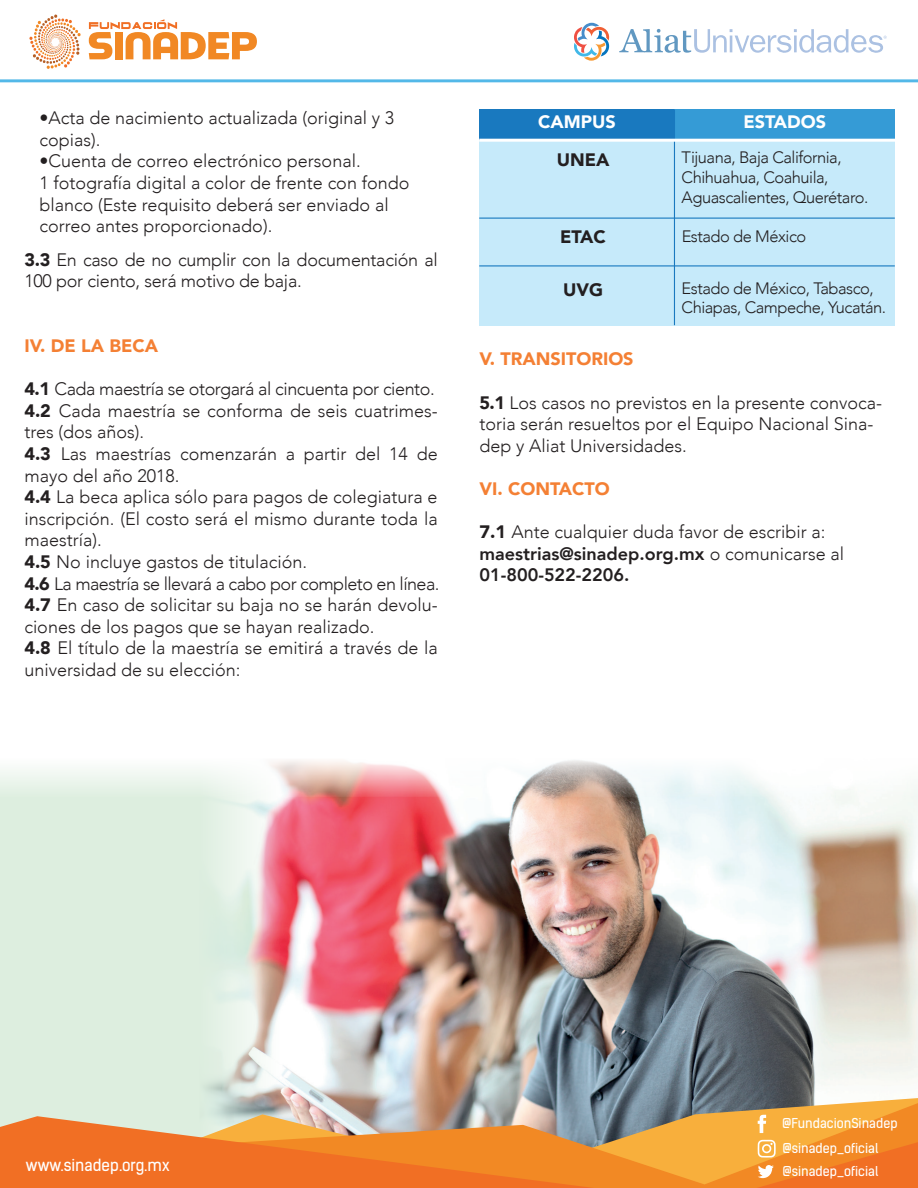
<style>
.page{position:relative;width:918px;height:1188px;background:#fff}
.page>*{position:absolute;margin:0;border:0;box-sizing:border-box;transform-origin:0 0}
.t1{font:300 18px/21.6px "Avenir";color:#231f20}
.t2{font:900 18px "Avenir";color:#f48034}
.t3{font:900 18px "Avenir";color:#fff}
.t4{font:900 18px "Avenir";color:#231f20}
.t5{font:300 16.5px/19.8px "Avenir";letter-spacing:-.03em;color:#231f20}
.t6{font:15.75px "Kelson Sans";color:#fff}
.t7{font:12.9px/24.8px "Kelson Sans";color:#fff}
.s1{font-weight:900}
.s2{font-weight:800}
</style>
<div class="page">
<img style="left:280px;top:797px;width:638px;height:301px">
<svg style="left:153px;top:797px;width:127px;height:301px;background:#e0e4da"></svg>
<div style="left:0;top:758px;width:153px;height:430px;background:#ddeedf"></div>
<svg style="left:0;top:758px;width:918px;height:39px"></svg>
<hr style="left:0;top:79px;width:918px;height:3px;background:#53b8e8">
<svg style="left:619px;top:29px;width:268px;height:24px"></svg>
<svg style="left:574px;top:23px;width:35px;height:38px"></svg>
<svg style="left:89px;top:19px;width:168px;height:40px"></svg>
<svg style="left:29px;top:14px;width:52px;height:55px"></svg>
<svg style="left:153px;top:1098px;width:765px;height:2px;background:#a6a7a5"></svg>
<img style="left:153px;top:1100px;width:765px;height:16px">
<svg style="left:0;top:1116px;width:918px;height:72px;background:#ea8b3c"></svg>
<svg style="left:758px;top:1115px;width:8px;height:18px"></svg>
<svg style="left:758px;top:1140px;width:18px;height:18px"></svg>
<svg style="left:758px;top:1165px;width:16px;height:13px"></svg>
<div style="left:479px;top:140px;width:416px;height:185px;background:#c6eafa"></div>
<div style="left:479px;top:109px;width:195px;height:31px;background:#1979bf"></div>
<div style="left:674px;top:109px;width:221px;height:31px;background:#359bd6"></div>
<hr style="left:479px;top:218px;width:416px;height:1px;background:#1979bf">
<hr style="left:674px;top:109px;width:1px;height:216px;background:#1979bf">
<hr style="left:479px;top:265px;width:416px;height:1px;background:#1979bf">
<hr style="left:479px;top:139px;width:419px;height:3px;background:#fff">
<p class="t1" style="left:39px;top:107px;width:356px">•Acta de nacimiento actualizada (original y 3 copias).</p>
<p class="t1" style="left:39px;top:150px;width:371px">•Cuenta de correo electrónico personal.<br>1 fotografía digital a color de frente con fondo blanco (Este requisito deberá ser enviado al correo antes proporcionado).</p>
<p class="t1" style="left:24px;top:249px;width:415px"><span class="s1">3.3</span> En caso de no cumplir con la documentación al<br>100 por ciento, será motivo de baja.</p>
<p class="t2" style="left:24px;top:330px;width:135px">IV. DE LA BECA</p>
<p class="t1" style="left:24px;top:378px;width:417px"><span class="s1">4.1</span> Cada maestría se otorgará al cincuenta por ciento.<br><span class="s1">4.2</span> Cada maestría se conforma de seis cuatrimes&shy;tres (dos años).<br><span class="s1">4.3</span> Las maestrías comenzarán a partir del 14 de mayo del año 2018.<br><span class="s1">4.4</span> La beca aplica sólo para pagos de colegiatura e inscripción. (El costo será el mismo durante toda la maestría).<br><span class="s1">4.5</span> No incluye gastos de titulación.<br><span class="s1">4.6</span> La maestría se llevará a cabo por completo en línea.<br><span class="s1">4.7</span> En caso de solicitar su baja no se harán devolu&shy;ciones de los pagos que se hayan realizado.<br><span class="s1">4.8</span> El título de la maestría se emitirá a través de la universidad de su elección:</p>
<p class="t3" style="left:538px;top:107px;width:79px">CAMPUS</p>
<p class="t3" style="left:744px;top:107px;width:84px">ESTADOS</p>
<p class="t5" style="left:682px;top:148px;width:188px">Tijuana, Baja California,<br>Chihuahua, Coahuila,<br>Aguascalientes, Querétaro.</p>
<p class="t4" style="left:557px;top:145px;width:54px">UNEA</p>
<p class="t4" style="left:560px;top:221px;width:47px">ETAC</p>
<p class="t5" style="left:682px;top:226px;width:126px">Estado de México</p>
<p class="t4" style="left:563px;top:275px;width:42px">UVG</p>
<p class="t5" style="left:682px;top:278px;width:206px">Estado de México, Tabasco,<br>Chiapas, Campeche, Yucatán.</p>
<p class="t2" style="left:479px;top:344px;width:156px">V. TRANSITORIOS</p>
<p class="t1" style="left:479px;top:392px;width:404px"><span class="s1">5.1</span> Los casos no previstos en la presente convoca&shy;toria serán resueltos por el Equipo Nacional Sina&shy;dep y Aliat Universidades.</p>
<p class="t2" style="left:479px;top:473px;width:132px">VI. CONTACTO</p>
<p class="t1" style="left:479px;top:521px;width:366px"><span class="s1">7.1</span> Ante cualquier duda favor de escribir a: <span class="s2">maestrias@sinadep.org.mx</span> o comunicarse al<br><span class="s2">01-800-522-2206.</span></p>
<p class="t6" style="left:26px;top:1155px;width:145px">www.sinadep.org.mx</p>
<p class="t7" style="left:783px;top:1111px;width:117px">@FundacionSinadep @sinadep_oficial</p>
<p class="t7" style="left:783px;top:1159px;width:97px">@sinadep_oficial</p>
</div>
